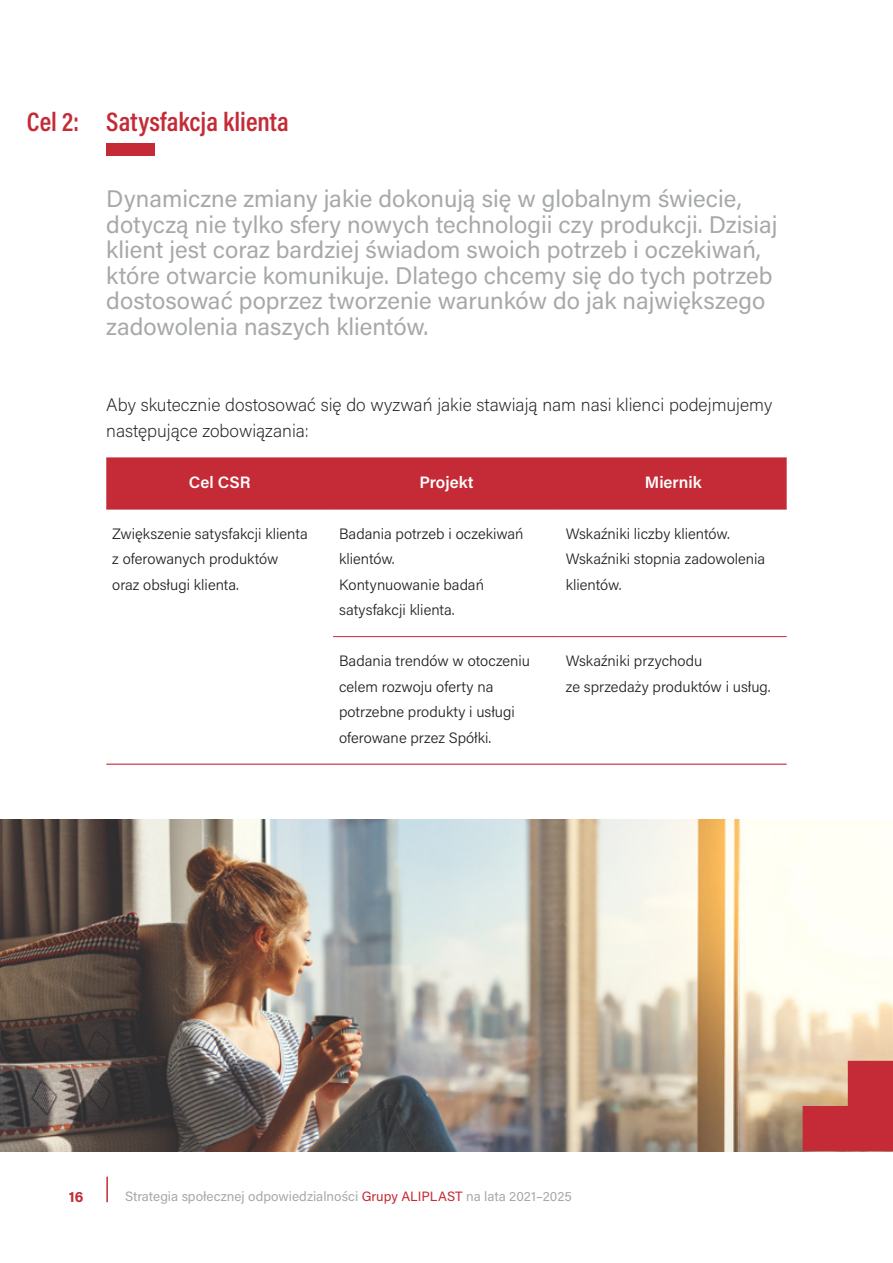
<style>
.page{position:relative;width:893px;height:1263px;background:#fff}
.page>*{position:absolute;margin:0;border:0;box-sizing:border-box;transform-origin:0 0}
.Podtytul2{font:600 27px "Acumin Pro Cond";color:#c42b36}
.t1{font:24px/25.5px "Acumin Pro";color:#a7a9a9}
.t2{font:200 18px/25.5px "Acumin Pro";color:#231f20}
.t3{font:600 16.5px "Acumin Pro";color:#fff}
.t4{font:300 15px/25.5px "Acumin Pro";color:#231f20}
.t5{font:700 15px "Acumin Pro";color:#c42b36}
.t6{font:13.5px "Acumin Pro";color:#a7a9a9}
.s1{color:#c42b36}
</style>
<div class="page">
<hr style="left:106px;top:1177px;width:2px;height:25px;background:#c42b36">
<div style="left:106px;top:458px;width:681px;height:50px;background:#c42b36"></div>
<hr style="left:106px;top:457px;width:227px;height:1px;background:#c42b36">
<hr style="left:333px;top:457px;width:227px;height:1px;background:#c42b36">
<hr style="left:560px;top:457px;width:227px;height:1px;background:#c42b36">
<hr style="left:106px;top:508px;width:227px;height:2px;background:#c42b36">
<hr style="left:333px;top:508px;width:227px;height:2px;background:#c42b36">
<hr style="left:560px;top:508px;width:227px;height:2px;background:#c42b36">
<hr style="left:333px;top:636px;width:227px;height:1px;background:#c42b36">
<hr style="left:560px;top:636px;width:227px;height:1px;background:#c42b36">
<hr style="left:106px;top:764px;width:227px;height:1px;background:#c42b36">
<hr style="left:333px;top:764px;width:227px;height:1px;background:#c42b36">
<hr style="left:560px;top:764px;width:227px;height:1px;background:#c42b36">
<img style="left:0;top:819px;width:893px;height:332px">
<svg style="left:803px;top:1061px;width:90px;height:90px;background:#cc5352"></svg>
<div style="left:106px;top:143px;width:49px;height:13px;background:#c42b36"></div>
<p class="Podtytul2" style="left:27px;top:104px;width:54px">Cel 2:</p>
<p class="Podtytul2" style="left:106px;top:104px;width:184px">Satysfakcja klienta</p>
<p class="t1" style="left:106px;top:185px;width:673px">Dynamiczne zmiany jakie dokonują się w globalnym świecie, dotyczą nie tylko sfery nowych technologii czy produkcji. Dzisiaj klient jest coraz bardziej świadom swoich potrzeb i oczekiwań, które otwarcie komunikuje. Dlatego chcemy się do tych potrzeb dostosować poprzez tworzenie warunków do jak największego zadowolenia naszych klientów.</p>
<p class="t2" style="left:106px;top:391px;width:667px">Aby skutecznie dostosować się do wyzwań jakie stawiają nam nasi klienci podejmujemy następujące zobowiązania:</p>
<p class="t3" style="left:189px;top:470px;width:63px">Cel CSR</p>
<p class="t3" style="left:419px;top:470px;width:56px">Projekt</p>
<p class="t3" style="left:645px;top:470px;width:58px">Miernik</p>
<p class="t4" style="left:112px;top:520px;width:197px">Zwiększenie satysfakcji klienta z oferowanych produktów oraz obsługi klienta.</p>
<p class="t4" style="left:339px;top:520px;width:186px">Badania potrzeb i oczekiwań klientów.</p>
<p class="t4" style="left:566px;top:520px;width:165px">Wskaźniki liczby klientów.</p>
<p class="t4" style="left:566px;top:546px;width:201px">Wskaźniki stopnia zadowolenia klientów.</p>
<p class="t4" style="left:339px;top:571px;width:146px">Kontynuowanie badań satysfakcji klienta.</p>
<p class="t4" style="left:339px;top:648px;width:192px">Badania trendów w otoczeniu celem rozwoju oferty na potrzebne produkty i usługi oferowane przez Spółki.</p>
<p class="t4" style="left:566px;top:648px;width:206px">Wskaźniki przychodu<br>ze sprzedaży produktów i usług.</p>
<p class="t5" style="left:69px;top:1186px;width:16px">16</p>
<p class="t6" style="left:125px;top:1187px;width:448px">Strategia społecznej odpowiedzialności <span class="s1">Grupy ALIPLAST</span> na lata 2021–2025</p>
</div>
